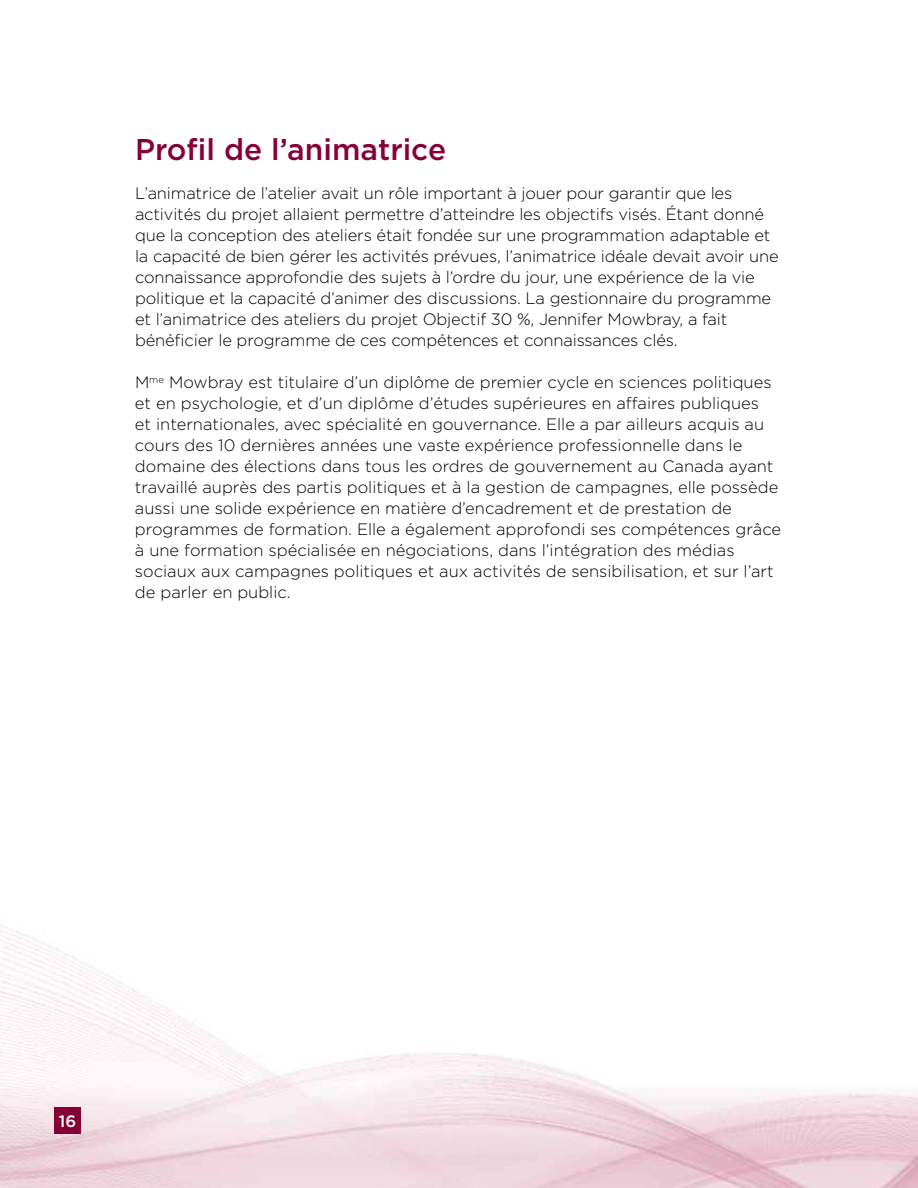
<style>
.page{position:relative;width:918px;height:1188px;background:#fff}
.page>*{position:absolute;margin:0;border:0;box-sizing:border-box;transform-origin:0 0}
.t1{font:500 30px "Gotham";color:#860038}
.t2{font:300 16.5px/21px "Gotham";letter-spacing:-.005em;color:#000}
.t3{font:500 16.5px "Gotham";color:#fff}
</style>
<div class="page">
<div style="left:54px;top:1107px;width:27px;height:27px;background:#860038"></div>
<h1 class="t1" style="left:135px;top:132px;width:313px">Profil de l’animatrice</h1>
<p class="t2" style="left:135px;top:182px;width:645px">L’animatrice de l’atelier avait un rôle important à jouer pour garantir que les activités du projet allaient permettre d’atteindre les objectifs visés. Étant donné que la conception des ateliers était fondée sur une programmation adaptable et la capacité de bien gérer les activités prévues, l’animatrice idéale devait avoir une connaissance approfondie des sujets à l’ordre du jour, une expérience de la vie politique et la capacité d’animer des discussions. La gestionnaire du programme et l’animatrice des ateliers du projet Objectif 30 %, Jennifer Mowbray, a fait bénéficier le programme de ces compétences et connaissances clés.</p>
<p class="t2" style="left:135px;top:371px;width:648px">M<sup>me</sup> Mowbray est titulaire d’un diplôme de premier cycle en sciences politiques et en psychologie, et d’un diplôme d’études supérieures en affaires publiques<br>et internationales, avec spécialité en gouvernance. Elle a par ailleurs acquis au cours des 10 dernières années une vaste expérience professionnelle dans le domaine des élections dans tous les ordres de gouvernement au Canada ayant travaillé auprès des partis politiques et à la gestion de campagnes, elle possède aussi une solide expérience en matière d’encadrement et de prestation de programmes de formation. Elle a également approfondi ses compétences grâce à une formation spécialisée en négociations, dans l’intégration des médias sociaux aux campagnes politiques et aux activités de sensibilisation, et sur l’art de parler en public.</p>
<p class="t3" style="left:59px;top:1112px;width:19px">16</p>
</div>
